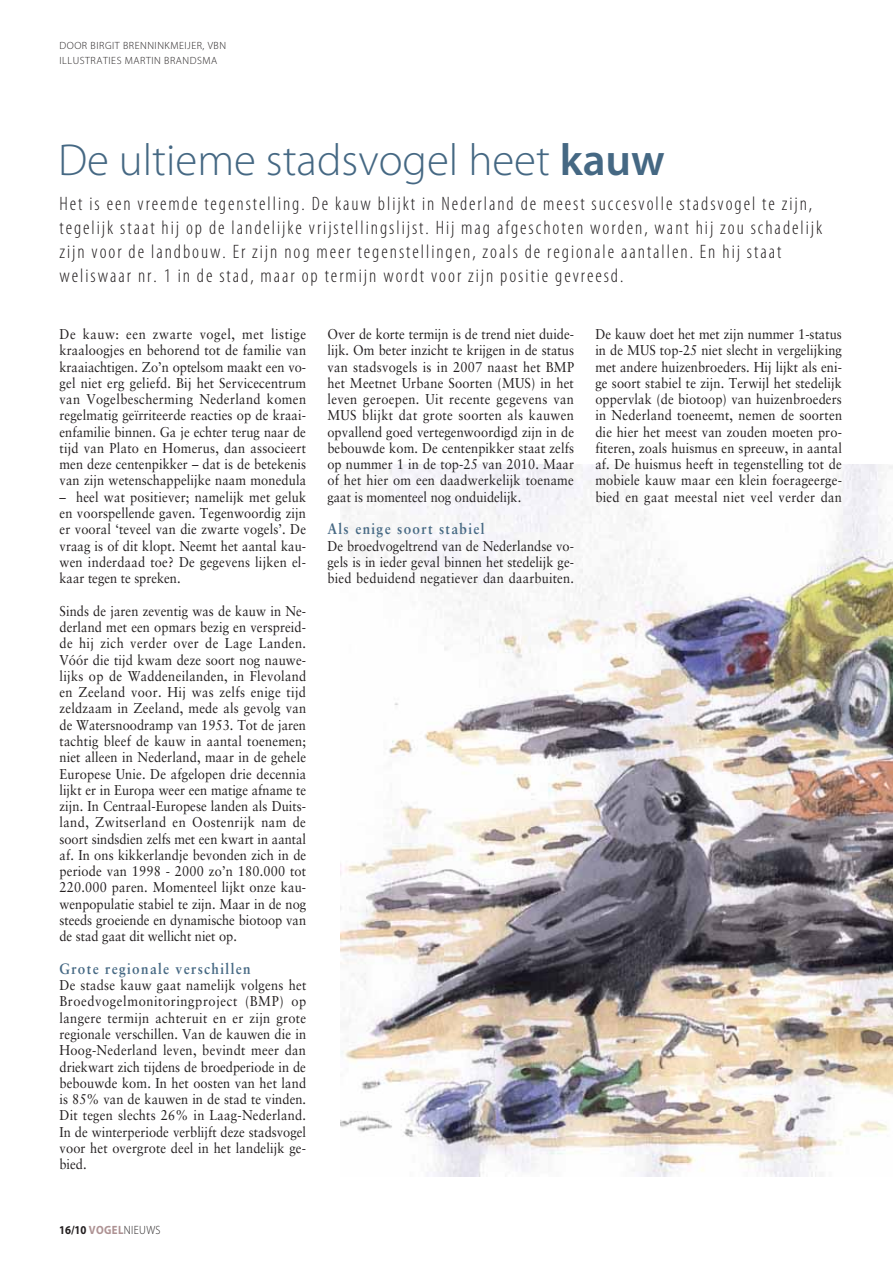
<style>
.page{position:relative;width:893px;height:1263px;background:#fff}
.page>*{position:absolute;margin:0;border:0;box-sizing:border-box;transform-origin:0 0}
.t1{font:300 45px "Myriad Pro";color:#456883}
.t2{font:300 condensed 19.5px/24px "Myriad Pro";letter-spacing:.1em;color:#231f20}
.t3{font:700 15px "Sabon LT Std";letter-spacing:.1em;color:#456883;scale:.9 1}
.t4{font:14.25px/16.4px "Sabon LT Std";letter-spacing:.01em;color:#231f20;text-align:justify;scale:.9 1}
.t5{font:300 12px "Myriad Pro";letter-spacing:.035em;color:#231f20;scale:.9 1}
.t6{font:300 10.5px/15px "Myriad Pro";letter-spacing:.05em;color:#231f20}
.s1{font-weight:600}
.s2{font-weight:700}
.s3{font-weight:700;color:#ae9293}
</style>
<div class="page">
<img style="left:341px;top:465px;width:552px;height:712px">
<p class="t6" style="left:60px;top:39px;width:168px">DOOR BIRGIT BRENNINKMEIJER, VBN<br>ILLUSTRATIES MARTIN BRANDSMA</p>
<h1 class="t1" style="left:58px;top:143px;width:608px">De ultieme stadsvogel heet <span class="s1">kauw</span></h1>
<p class="t2" style="left:60px;top:194px;width:764px">Het is een vreemde tegenstelling. De kauw blijkt in Nederland de meest succesvolle stadsvogel te zijn, tegelijk staat hij op de landelijke vrijstellingslijst. Hij mag afgeschoten worden, want hij zou schadelijk zijn voor de landbouw. Er zijn nog meer tegenstellingen, zoals de regionale aantallen. En hij staat weliswaar nr. 1 in de stad, maar op termijn wordt voor zijn positie gevreesd.</p>
<p class="t4" style="left:60px;top:327px;width:276px">De kauw: een zwarte vogel, met listige kraaloogjes en behorend tot de familie van kraaiachtigen. Zo’n optelsom maakt een vo&shy;gel niet erg geliefd. Bij het Servicecentrum van Vogelbescherming Nederland komen regelmatig geïrriteerde reacties op de kraai&shy;enfamilie binnen. Ga je echter terug naar de tijd van Plato en Homerus, dan associeert men deze centenpikker – dat is de betekenis van zijn wetenschappelijke naam monedula</p>
<p class="t4" style="left:60px;top:489px;width:276px">– heel wat positiever; namelijk met geluk en voorspellende gaven. Tegenwoordig zijn er vooral ‘teveel van die zwarte vogels’. De vraag is of dit klopt. Neemt het aantal kau&shy;wen inderdaad toe? De gegevens lijken el&shy;kaar tegen te spreken.</p>
<p class="t4" style="left:60px;top:603px;width:276px">Sinds de jaren zeventig was de kauw in Ne&shy;derland met een opmars bezig en verspreid&shy;de hij zich verder over de Lage Landen.<br>Vóór die tijd kwam deze soort nog nauwe&shy;lijks op de Waddeneilanden, in Flevoland en Zeeland voor. Hij was zelfs enige tijd zeldzaam in Zeeland, mede als gevolg van de Watersnoodramp van 1953. Tot de jaren tachtig bleef de kauw in aantal toenemen; niet alleen in Nederland, maar in de gehele Europese Unie. De afgelopen drie decennia lijkt er in Europa weer een matige afname te zijn. In Centraal-Europese landen als Duits&shy;land, Zwitserland en Oostenrijk nam de soort sindsdien zelfs met een kwart in aantal af. In ons kikkerlandje bevonden zich in de periode van 1998 - 2000 zo’n 180.000 tot 220.000 paren. Momenteel lijkt onze kau&shy;wenpopulatie stabiel te zijn. Maar in de nog steeds groeiende en dynamische biotoop van de stad gaat dit wellicht niet op.</p>
<p class="t3" style="left:60px;top:961px;width:214px">Grote regionale verschillen</p>
<p class="t4" style="left:60px;top:978px;width:276px">De stadse kauw gaat namelijk volgens het Broedvogelmonitoringproject (BMP) op langere termijn achteruit en er zijn grote regionale verschillen. Van de kauwen die in Hoog-Nederland leven, bevindt meer dan driekwart zich tijdens de broedperiode in de bebouwde kom. In het oosten van het land is 85% van de kauwen in de stad te vinden.<br>Dit tegen slechts 26% in Laag-Nederland.<br>In de winterperiode verblijft deze stadsvogel voor het overgrote deel in het landelijk ge&shy;bied.</p>
<p class="t4" style="left:327px;top:327px;width:276px">Over de korte termijn is de trend niet duide&shy;lijk. Om beter inzicht te krijgen in de status van stadsvogels is in 2007 naast het BMP het Meetnet Urbane Soorten (MUS) in het leven geroepen. Uit recente gegevens van MUS blijkt dat grote soorten als kauwen opvallend goed vertegenwoordigd zijn in de bebouwde kom. De centenpikker staat zelfs op nummer 1 in de top-25 van 2010. Maar of het hier om een daadwerkelijk toename gaat is momenteel nog onduidelijk.</p>
<p class="t3" style="left:327px;top:522px;width:176px">Als enige soort stabiel</p>
<p class="t4" style="left:327px;top:538px;width:276px">De broedvogeltrend van de Nederlandse vo&shy;gels is in ieder geval binnen het stedelijk ge&shy;bied beduidend negatiever dan daarbuiten.</p>
<p class="t4" style="left:595px;top:327px;width:276px">De kauw doet het met zijn nummer 1-status in de MUS top-25 niet slecht in vergelijking met andere huizenbroeders. Hij lijkt als eni&shy;ge soort stabiel te zijn. Terwijl het stedelijk oppervlak (de biotoop) van huizenbroeders in Nederland toeneemt, nemen de soorten die hier het meest van zouden moeten pro&shy;fiteren, zoals huismus en spreeuw, in aantal af. De huismus heeft in tegenstelling tot de mobiele kauw maar een klein foerageerge&shy;bied en gaat meestal niet veel verder dan</p>
<p class="t5" style="left:59px;top:1226px;width:114px"><span class="s2">16/10</span> <span class="s3">VOGEL</span>NIEUWS</p>
</div>
